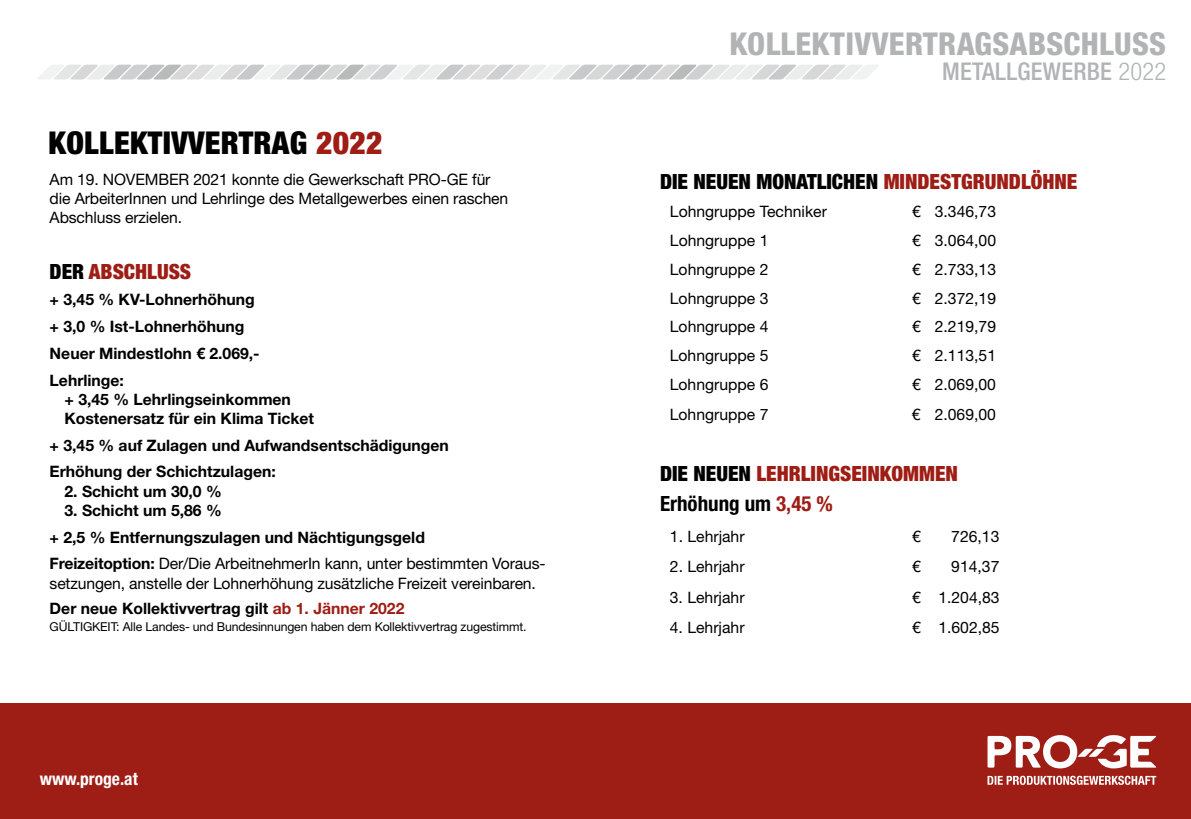
<style>
.page{position:relative;width:1191px;height:819px;background:#fff}
.page>*{position:absolute;margin:0;border:0;box-sizing:border-box;transform-origin:0 0}
.t1{font:800 condensed 31.5px "Helvetica Neue LT Std";letter-spacing:.01em;color:#b1b3b4}
.t2{font:900 condensed 31.5px "Helvetica Neue LT Std";letter-spacing:.01em;color:#000}
.t3{font:500 condensed 24.5px "Helvetica Neue LT Std";letter-spacing:.01em;color:#b1b3b4}
.t4{font:900 condensed 21px/30.4px "Helvetica Neue LT Std";color:#9e1d15}
.t5{font:900 condensed 21px "Helvetica Neue LT Std";color:#000}
.t6{font:700 condensed 17.5px "Helvetica Neue LT Std";color:#fff}
.t7{font:15.75px/19.2px "Helvetica Neue LT Std";letter-spacing:-.01em;color:#000}
.t8{font:700 15.75px/26.8px "Helvetica Neue LT Std";color:#000}
.t9{font:12.25px "Helvetica Neue LT Std";letter-spacing:-.01em;color:#000}
.s1{color:#9e1d15}
.s2{color:#000}
.s3{font-weight:400}
.s4{font-weight:700}
.s5{font-weight:700;color:#9e1d15}
.s6{font-weight:300}
.s7{font-weight:700;color:#000}
</style>
<div class="page">
<div style="left:0;top:703px;width:1191px;height:116px;background:#9e1d15"></div>
<svg style="left:987px;top:735px;width:169px;height:49px"></svg>
<svg style="left:38px;top:65px;width:841px;height:14px"></svg>
<h1 class="t2" style="left:49px;top:124px;width:335px">KOLLEKTIVVERTRAG <span class="s1">2022</span></h1>
<p class="t7" style="left:50px;top:169px;width:460px">Am 19. NOVEMBER 2021 konnte die Gewerkschaft PRO-GE für die ArbeiterInnen und Lehrlinge des Metallgewerbes einen raschen<br>Abschluss erzielen.</p>
<h3 class="t4" style="left:50px;top:256px;width:143px"><span class="s2">DER</span> ABSCHLUSS</h3>
<p class="t8" style="left:50px;top:286px;width:212px">+ 3,45 % KV-Lohnerhöhung + 3,0 % Ist-Lohnerhöhung<br>Neuer Mindestlohn € 2.069,-<br>Lehrlinge:</p>
<p class="t8" style="left:64px;top:389px;width:251px;line-height:19.2px">+ 3,45 % Lehrlingseinkommen<br>Kostenersatz für ein Klima Ticket</p>
<p class="t8" style="left:50px;top:431px;width:401px">+ 3,45 % auf Zulagen und Aufwandsentschädigungen<br>Erhöhung der Schichtzulagen:</p>
<p class="t8" style="left:64px;top:477px;width:159px">2. Schicht um 30,0 %</p>
<p class="t8" style="left:50px;top:496px;width:497px;text-indent:15px">3. Schicht um 5,86 %<br>+ 2,5 % Entfernungszulagen und Nächtigungsgeld<br>Freizeitoption: <span class="s3">Der/Die ArbeitnehmerIn kann, unter bestimmten Voraus-</span></p>
<p class="t7" style="left:50px;top:570px;width:488px;line-height:25px">setzungen, anstelle der Lohnerhöhung zusätzliche Freizeit vereinbaren.<br><span class="s4">Der neue Kollektivvertrag gilt</span> <span class="s5">ab 1. Jänner 2022</span></p>
<p class="t9" style="left:50px;top:619px;width:478px">GÜLTIGKEIT: Alle Landes- und Bundesinnungen haben dem Kollektivvertrag zugestimmt.</p>
<p class="t6" style="left:40px;top:768px;width:100px">www.proge.at</p>
<h1 class="t1" style="left:729px;top:25px;width:438px">KOLLEKTIVVERTRAGSABSCHLUSS</h1>
<h2 class="t3" style="left:942px;top:56px;width:226px">METALLGEWERBE <span class="s6">2022</span></h2>
<h3 class="t5" style="left:660px;top:169px;width:419px">DIE NEUEN MONATLICHEN <span class="s1">MINDESTGRUNDLÖHNE</span></h3>
<p class="t7" style="left:670px;top:202px;width:158px">Lohngruppe Techniker</p>
<p class="t7" style="left:912px;top:202px;width:86px">€ 3.346,73</p>
<p class="t7" style="left:670px;top:230px;width:100px">Lohngruppe 1</p>
<p class="t7" style="left:912px;top:230px;width:86px">€ 3.064,00</p>
<p class="t7" style="left:670px;top:259px;width:100px">Lohngruppe 2</p>
<p class="t7" style="left:912px;top:259px;width:86px">€ 2.733,13</p>
<p class="t7" style="left:670px;top:288px;width:100px">Lohngruppe 3</p>
<p class="t7" style="left:912px;top:288px;width:86px">€ 2.372,19</p>
<p class="t7" style="left:670px;top:316px;width:100px">Lohngruppe 4</p>
<p class="t7" style="left:912px;top:316px;width:86px">€ 2.219,79</p>
<p class="t7" style="left:670px;top:345px;width:100px">Lohngruppe 5</p>
<p class="t7" style="left:912px;top:345px;width:86px">€ 2.113,51</p>
<p class="t7" style="left:670px;top:374px;width:100px">Lohngruppe 6</p>
<p class="t7" style="left:912px;top:374px;width:86px">€ 2.069,00</p>
<p class="t7" style="left:670px;top:404px;width:100px">Lohngruppe 7</p>
<p class="t7" style="left:912px;top:404px;width:86px">€ 2.069,00</p>
<h3 class="t4" style="left:660px;top:458px;width:299px"><span class="s2">DIE NEUEN</span> LEHRLINGSEINKOMMEN<br><span class="s7">Erhöhung um</span> <span class="s4">3,45 %</span></h3>
<p class="t7" style="left:670px;top:526px;width:76px">1. Lehrjahr</p>
<p class="t7" style="left:912px;top:526px;width:10px">€</p>
<p class="t7" style="left:951px;top:526px;width:50px">726,13</p>
<p class="t7" style="left:670px;top:556px;width:76px">2. Lehrjahr</p>
<p class="t7" style="left:912px;top:556px;width:10px">€</p>
<p class="t7" style="left:951px;top:556px;width:50px">914,37</p>
<p class="t7" style="left:670px;top:587px;width:76px">3. Lehrjahr</p>
<p class="t7" style="left:912px;top:587px;width:89px">€ 1.204,83</p>
<p class="t7" style="left:670px;top:617px;width:76px">4. Lehrjahr</p>
<p class="t7" style="left:912px;top:617px;width:89px">€ 1.602,85</p>
</div>
